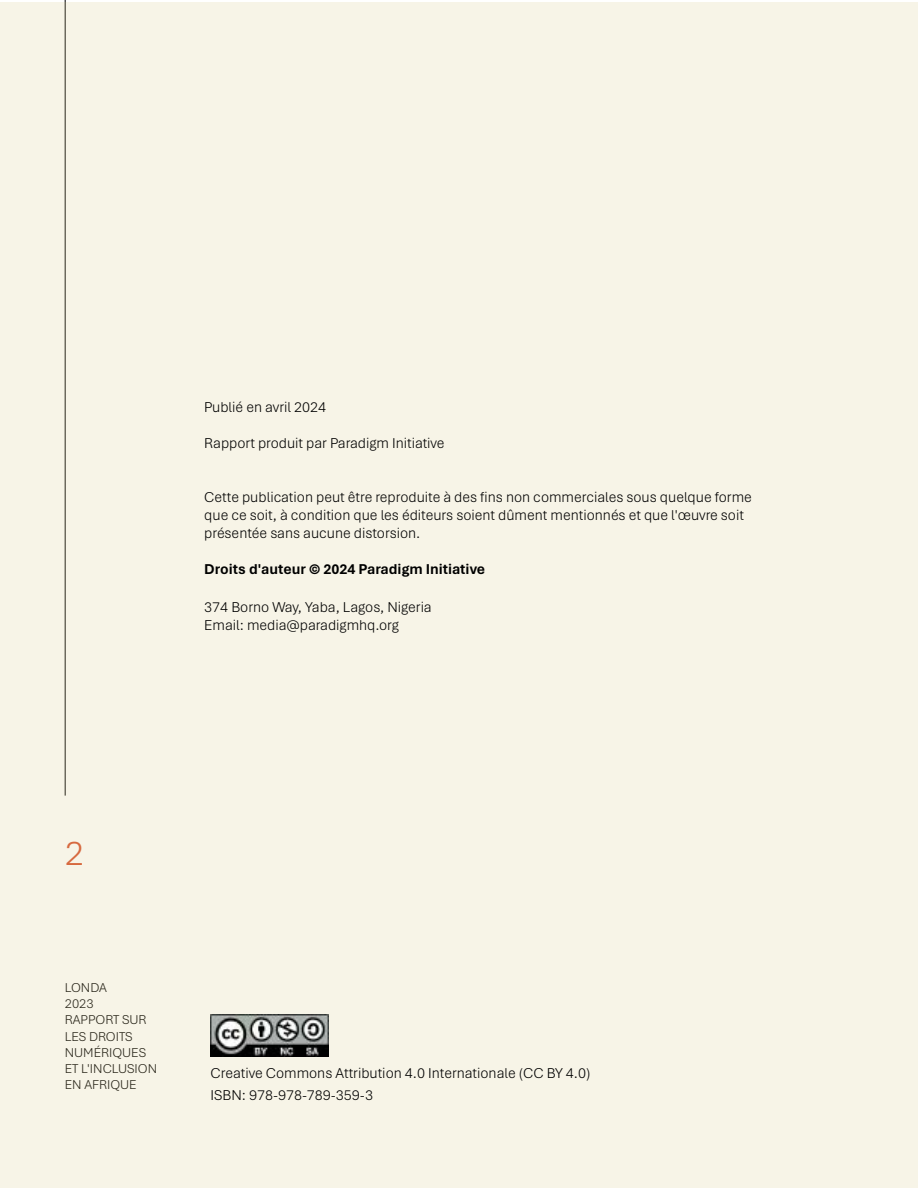
<style>
.page{position:relative;width:918px;height:1188px;background:#fff}
.page>*{position:absolute;margin:0;border:0;box-sizing:border-box;transform-origin:0 0}
.t1{font:300 36px "Aptos";color:#d7532e}
.t2{font:300 15px/18px "Aptos";color:#000}
.t3{font:700 15px "Aptos";color:#000}
.t4{font:300 13.5px/16.2px "Aptos";color:#000}
</style>
<div class="page">
<hr style="left:65px;top:0;width:1px;height:796px;background:#000">
<div style="left:0;top:2px;width:918px;height:1186px;background:#f7f4e7"></div>
<img style="left:211px;top:1015px;width:118px;height:41px">
<p class="t2" style="left:204px;top:397px;width:123px">Publié en avril 2024</p>
<p class="t2" style="left:204px;top:433px;width:242px">Rapport produit par Paradigm Initiative</p>
<p class="t2" style="left:204px;top:487px;width:549px">Cette publication peut être reproduite à des fins non commerciales sous quelque forme que ce soit, à condition que les éditeurs soient dûment mentionnés et que l'œuvre soit présentée sans aucune distorsion.</p>
<p class="t3" style="left:204px;top:559px;width:282px">Droits d'auteur © 2024 Paradigm Initiative</p>
<p class="t2" style="left:204px;top:597px;width:229px">374 Borno Way, Yaba, Lagos, Nigeria<br>Email: media@paradigmhq.org</p>
<h1 class="t1" style="left:65px;top:829px;width:21px">2</h1>
<p class="t4" style="left:65px;top:979px;width:94px">LONDA<br>2023<br>RAPPORT SUR<br>LES DROITS<br>NUMÉRIQUES<br>ET L'INCLUSION<br>EN AFRIQUE</p>
<p class="t2" style="left:211px;top:1061px;width:381px;line-height:22.2px">Creative Commons Attribution 4.0 Internationale (CC BY 4.0)<br>ISBN: 978-978-789-359-3</p>
</div>
